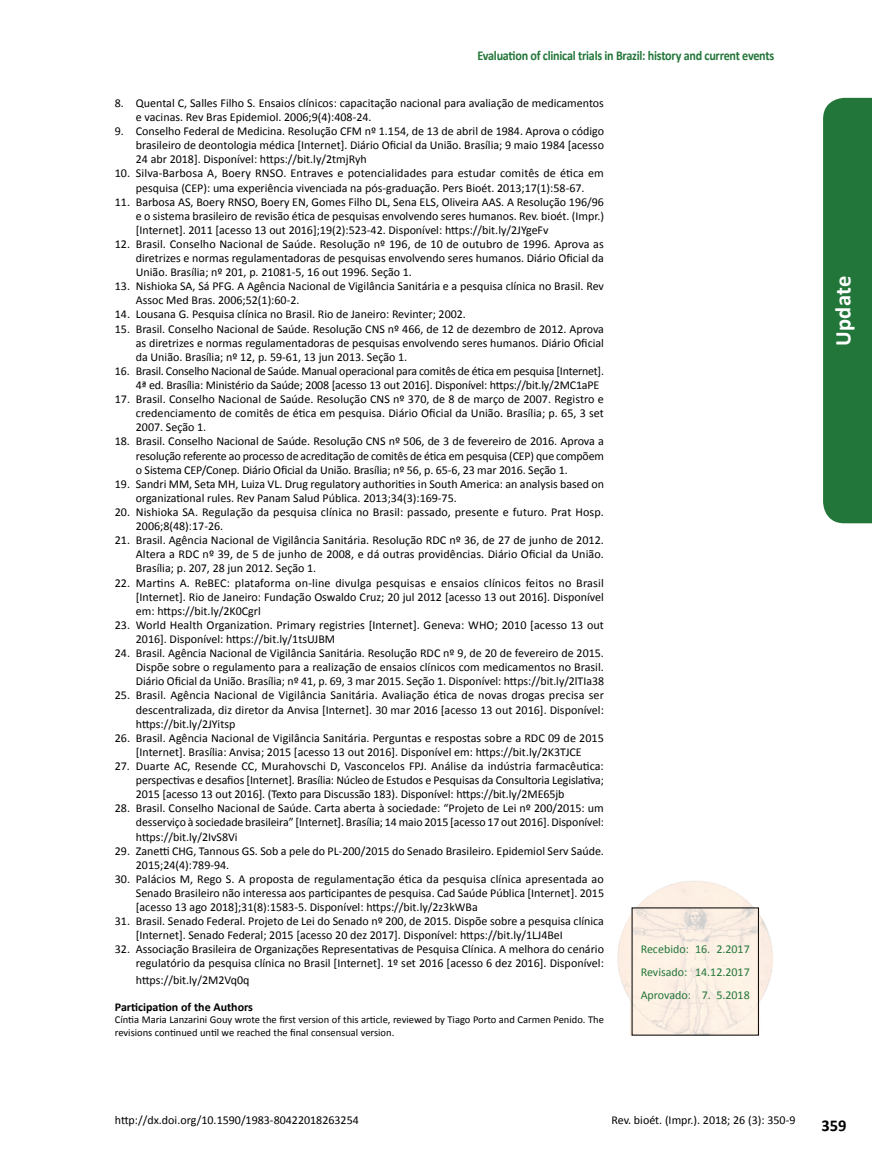
<style>
.page{position:relative;width:872px;height:1170px;background:#fff}
.page>*{position:absolute;margin:0;border:0;box-sizing:border-box;transform-origin:0 0}
.t1{font:700 22.5px "Calibri";letter-spacing:.02em;color:#fff}
.t2{font:700 16.5px "Calibri";color:#000}
.t3{font:700 13.5px "Calibri";letter-spacing:-.02em;color:#237639;scale:.9 1}
.t4{font:12px/14.1px "Calibri";color:#000;text-align:justify}
.t5{font:12px/23px "Calibri";color:#237639;text-align:justify}
.t6{font:700 12px "Calibri";color:#000}
.t7{font:10.5px/12.6px "Calibri";color:#000}
</style>
<div class="page">
<div style="left:823px;top:98px;width:49px;height:425px;background:#237639"></div>
<img style="left:617px;top:881px;width:156px;height:154px">
<p class="t3" style="left:477px;top:47px;width:331px">Evaluation of clinical trials in Brazil: history and current events</p>
<p class="t4" style="left:136px;top:96px;width:469px;text-indent:-21px">8. Quental C, Salles Filho S. Ensaios clínicos: capacitação nacional para avaliação de medicamentos e vacinas. Rev Bras Epidemiol. 2006;9(4):408-24.</p>
<p class="t4" style="left:136px;top:124px;width:469px;text-indent:-21px">9. Conselho Federal de Medicina. Resolução CFM nº 1.154, de 13 de abril de 1984. Aprova o código brasileiro de deontologia médica [Internet]. Diário Oficial da União. Brasília; 9 maio 1984 [acesso 24 abr 2018]. Disponível: https://bit.ly/2tmjRyh</p>
<p class="t4" style="left:115px;top:166px;width:490px;text-align:center">10. Silva-Barbosa A, Boery RNSO. Entraves e potencialidades para estudar comitês de ética em pesquisa (CEP): uma experiência vivenciada na pós-graduação. Pers Bioét. 2013;17(1):58-67.</p>
<p class="t4" style="left:136px;top:195px;width:470px;text-indent:-21px">11. Barbosa AS, Boery RNSO, Boery EN, Gomes Filho DL, Sena ELS, Oliveira AAS. A Resolução 196/96 e o sistema brasileiro de revisão ética de pesquisas envolvendo seres humanos. Rev. bioét. (Impr.) [Internet]. 2011 [acesso 13 out 2016];19(2):523-42. Disponível: https://bit.ly/2JYgeFv</p>
<p class="t4" style="left:136px;top:237px;width:469px;text-indent:-21px">12. Brasil. Conselho Nacional de Saúde. Resolução nº 196, de 10 de outubro de 1996. Aprova as diretrizes e normas regulamentadoras de pesquisas envolvendo seres humanos. Diário Oficial da União. Brasília; nº 201, p. 21081-5, 16 out 1996. Seção 1.</p>
<p class="t4" style="left:136px;top:279px;width:469px;text-indent:-21px">13. Nishioka SA, Sá PFG. A Agência Nacional de Vigilância Sanitária e a pesquisa clínica no Brasil. Rev<br>Assoc Med Bras. 2006;52(1):60-2.</p>
<p class="t4" style="left:115px;top:307px;width:352px">14. Lousana G. Pesquisa clínica no Brasil. Rio de Janeiro: Revinter; 2002.</p>
<p class="t4" style="left:136px;top:321px;width:469px;text-indent:-21px">15. Brasil. Conselho Nacional de Saúde. Resolução CNS nº 466, de 12 de dezembro de 2012. Aprova as diretrizes e normas regulamentadoras de pesquisas envolvendo seres humanos. Diário Oficial da União. Brasília; nº 12, p. 59-61, 13 jun 2013. Seção 1.</p>
<p class="t4" style="left:136px;top:364px;width:469px;text-indent:-21px">16. Brasil. Conselho Nacional de Saúde. Manual operacional para comitês de ética em pesquisa [Internet].<br>4ª ed. Brasília: Ministério da Saúde; 2008 [acesso 13 out 2016]. Disponível: https://bit.ly/2MC1aPE</p>
<p class="t4" style="left:136px;top:392px;width:469px;text-indent:-21px">17. Brasil. Conselho Nacional de Saúde. Resolução CNS nº 370, de 8 de março de 2007. Registro e credenciamento de comitês de ética em pesquisa. Diário Oficial da União. Brasília; p. 65, 3 set 2007. Seção 1.</p>
<p class="t4" style="left:136px;top:434px;width:469px;text-indent:-21px">18. Brasil. Conselho Nacional de Saúde. Resolução CNS nº 506, de 3 de fevereiro de 2016. Aprova a resolução referente ao processo de acreditação de comitês de ética em pesquisa (CEP) que compõem o Sistema CEP/Conep. Diário Oficial da União. Brasília; nº 56, p. 65-6, 23 mar 2016. Seção 1.</p>
<p class="t4" style="left:136px;top:477px;width:469px;text-indent:-21px">19. Sandri MM, Seta MH, Luiza VL. Drug regulatory authorities in South America: an analysis based on organizational rules. Rev Panam Salud Pública. 2013;34(3):169-75.</p>
<p class="t4" style="left:136px;top:505px;width:469px;text-indent:-21px">20. Nishioka SA. Regulação da pesquisa clínica no Brasil: passado, presente e futuro. Prat Hosp.<br>2006;8(48):17-26.</p>
<p class="t4" style="left:136px;top:533px;width:469px;text-indent:-21px">21. Brasil. Agência Nacional de Vigilância Sanitária. Resolução RDC nº 36, de 27 de junho de 2012.<br>Altera a RDC nº 39, de 5 de junho de 2008, e dá outras providências. Diário Oficial da União.<br>Brasília; p. 207, 28 jun 2012. Seção 1.</p>
<p class="t4" style="left:136px;top:575px;width:469px;text-indent:-21px">22. Martins A. ReBEC: plataforma on-line divulga pesquisas e ensaios clínicos feitos no Brasil [Internet]. Rio de Janeiro: Fundação Oswaldo Cruz; 20 jul 2012 [acesso 13 out 2016]. Disponível em: https://bit.ly/2K0Cgrl</p>
<p class="t4" style="left:136px;top:618px;width:469px;text-indent:-21px">23. World Health Organization. Primary registries [Internet]. Geneva: WHO; 2010 [acesso 13 out<br>2016]. Disponível: https://bit.ly/1tsUJBM</p>
<p class="t4" style="left:136px;top:646px;width:470px;text-indent:-21px">24. Brasil. Agência Nacional de Vigilância Sanitária. Resolução RDC nº 9, de 20 de fevereiro de 2015.<br>Dispõe sobre o regulamento para a realização de ensaios clínicos com medicamentos no Brasil.<br>Diário Oficial da União. Brasília; nº 41, p. 69, 3 mar 2015. Seção 1. Disponível: https://bit.ly/2lTIa38</p>
<p class="t4" style="left:136px;top:688px;width:469px;text-indent:-21px">25. Brasil. Agência Nacional de Vigilância Sanitária. Avaliação ética de novas drogas precisa ser descentralizada, diz diretor da Anvisa [Internet]. 30 mar 2016 [acesso 13 out 2016]. Disponível: https://bit.ly/2JYitsp</p>
<p class="t4" style="left:115px;top:730px;width:490px;text-align:center">26. Brasil. Agência Nacional de Vigilância Sanitária. Perguntas e respostas sobre a RDC 09 de 2015 [Internet]. Brasília: Anvisa; 2015 [acesso 13 out 2016]. Disponível em: https://bit.ly/2K3TJCE</p>
<p class="t4" style="left:136px;top:759px;width:470px;text-indent:-21px">27. Duarte AC, Resende CC, Murahovschi D, Vasconcelos FPJ. Análise da indústria farmacêutica: perspectivas e desafios [Internet]. Brasília: Núcleo de Estudos e Pesquisas da Consultoria Legislativa; 2015 [acesso 13 out 2016]. (Texto para Discussão 183). Disponível: https://bit.ly/2ME65jb</p>
<p class="t4" style="left:136px;top:801px;width:469px;text-indent:-21px">28. Brasil. Conselho Nacional de Saúde. Carta aberta à sociedade: “Projeto de Lei nº 200/2015: um desserviço à sociedade brasileira” [Internet]. Brasília; 14 maio 2015 [acesso 17 out 2016]. Disponível: https://bit.ly/2IvS8Vi</p>
<p class="t4" style="left:136px;top:843px;width:469px;text-indent:-21px">29. Zanetti CHG, Tannous GS. Sob a pele do PL-200/2015 do Senado Brasileiro. Epidemiol Serv Saúde.<br>2015;24(4):789-94.</p>
<p class="t4" style="left:136px;top:871px;width:470px;text-indent:-21px">30. Palácios M, Rego S. A proposta de regulamentação ética da pesquisa clínica apresentada ao Senado Brasileiro não interessa aos participantes de pesquisa. Cad Saúde Pública [Internet]. 2015 [acesso 13 ago 2018];31(8):1583-5. Disponível: https://bit.ly/2z3kWBa</p>
<p class="t4" style="left:136px;top:914px;width:469px;text-indent:-21px">31. Brasil. Senado Federal. Projeto de Lei do Senado nº 200, de 2015. Dispõe sobre a pesquisa clínica [Internet]. Senado Federal; 2015 [acesso 20 dez 2017]. Disponível: https://bit.ly/1LJ4BeI</p>
<p class="t4" style="left:115px;top:942px;width:490px;text-align:right">32. Associação Brasileira de Organizações Representativas de Pesquisa Clínica. A melhora do cenário regulatório da pesquisa clínica no Brasil [Internet]. 1º set 2016 [acesso 6 dez 2016]. Disponível:</p>
<p class="t4" style="left:136px;top:972px;width:115px">https://bit.ly/2M2Vq0q</p>
<p class="t6" style="left:115px;top:999px;width:140px">Participation of the Authors</p>
<p class="t7" style="left:115px;top:1013px;width:490px">Cíntia Maria Lanzarini Gouy wrote the first version of this article, reviewed by Tiago Porto and Carmen Penido. The revisions continued until we reached the final consensual version.</p>
<p class="t5" style="left:640px;top:937px;width:111px">Recebido: 16. 2.2017<br>Revisado: 14.12.2017<br>Aprovado: 7. 5.2018</p>
<h1 class="t1" style="left:828px;top:346px;width:72px;rotate:-90deg">Update</h1>
<p class="t4" style="left:115px;top:1113px;width:245px">http://dx.doi.org/10.1590/1983-80422018263254</p>
<p class="t4" style="left:611px;top:1113px;width:185px">Rev. bioét. (Impr.). 2018; 26 (3): 350-9</p>
<h2 class="t2" style="left:821px;top:1115px;width:27px">359</h2>
</div>
